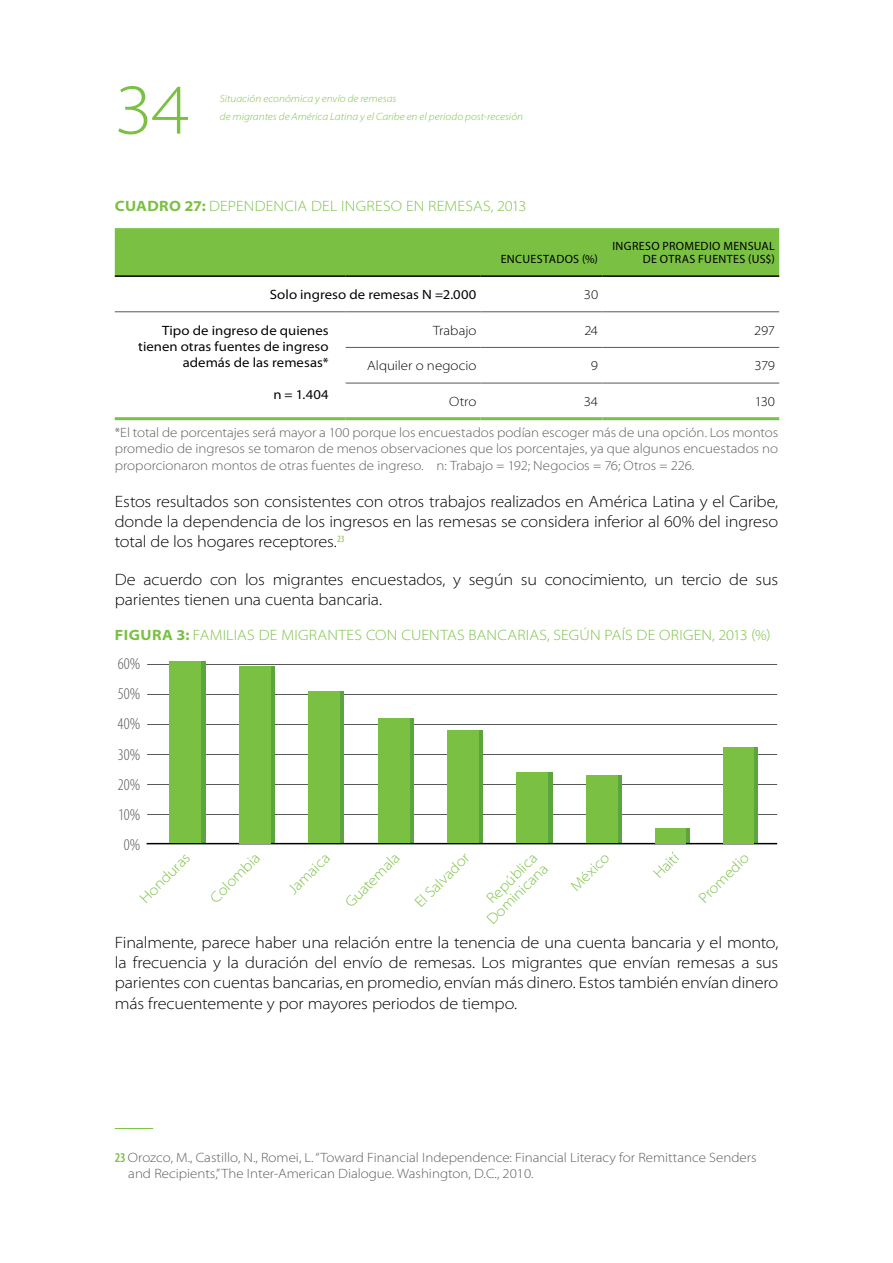
<style>
.page{position:relative;width:893px;height:1263px;background:#fff}
.page>*{position:absolute;margin:0;border:0;box-sizing:border-box;transform-origin:0 0}
.t1{font:300 semi-expanded 72px "Myriad Pro";color:#7ac143}
.t2{font:300 semi-expanded 16.5px/20.2px "Myriad Pro";letter-spacing:-.01em;color:#000;text-align:justify}
.t3{font:300 condensed 16.5px/30px "Myriad Pro";letter-spacing:-.005em;color:#58595b;text-align:center}
.t4{font:300 semi-expanded 15px/15px "Myriad Pro";letter-spacing:-.005em;color:#7ac143;text-align:right}
.t5{font:700 semi-expanded 15px "Myriad Pro";color:#7ac143}
.t6{font:300 semi-expanded 13.5px/16.5px "Myriad Pro";color:#58595b;text-align:justify}
.t7{font:semi-expanded 13.5px/16.2px "Myriad Pro";letter-spacing:.005em;color:#000;text-align:right}
.t8{font:300 semi-expanded 13.5px "Myriad Pro";letter-spacing:-.005em;color:#000}
.t9{font:12px/13.5px "Myriad Pro";letter-spacing:.03em;color:#000}
.t10{font:italic 300 semi-expanded 10.5px "Myriad Pro";letter-spacing:.005em;color:#7ac143}
.s1{font-weight:700}
.s2{font-weight:300}
.s3{font-weight:600;font-stretch:condensed;color:#7ac143}
</style>
<div class="page">
<div style="left:115px;top:228px;width:664px;height:47px;background:#7ac143"></div>
<svg style="left:115px;top:312px;width:664px;height:72px"></svg>
<hr style="left:115px;top:311px;width:231px;height:1px;background:#58595b">
<hr style="left:346px;top:311px;width:135px;height:1px;background:#58595b">
<hr style="left:481px;top:311px;width:121px;height:1px;background:#58595b">
<hr style="left:602px;top:311px;width:177px;height:1px;background:#58595b">
<hr style="left:346px;top:347px;width:135px;height:1px;background:#58595b">
<hr style="left:481px;top:347px;width:121px;height:1px;background:#58595b">
<hr style="left:602px;top:347px;width:177px;height:1px;background:#58595b">
<hr style="left:346px;top:383px;width:135px;height:1px;background:#58595b">
<hr style="left:481px;top:383px;width:121px;height:1px;background:#58595b">
<hr style="left:602px;top:383px;width:177px;height:1px;background:#58595b">
<hr style="left:115px;top:417px;width:231px;height:3px;background:#7ac143">
<hr style="left:115px;top:275px;width:231px;height:2px;background:#000">
<hr style="left:346px;top:275px;width:135px;height:2px;background:#000">
<hr style="left:481px;top:275px;width:121px;height:2px;background:#000">
<hr style="left:602px;top:275px;width:177px;height:2px;background:#000">
<hr style="left:346px;top:417px;width:135px;height:3px;background:#7ac143">
<hr style="left:481px;top:417px;width:121px;height:3px;background:#7ac143">
<hr style="left:602px;top:417px;width:177px;height:3px;background:#7ac143">
<hr style="left:147px;top:664px;width:630px;height:1px;background:#58595b">
<hr style="left:147px;top:694px;width:630px;height:1px;background:#58595b">
<hr style="left:147px;top:724px;width:630px;height:1px;background:#58595b">
<hr style="left:147px;top:754px;width:630px;height:1px;background:#58595b">
<hr style="left:147px;top:784px;width:630px;height:1px;background:#58595b">
<hr style="left:147px;top:814px;width:630px;height:1px;background:#58595b">
<svg style="left:753px;top:747px;width:4px;height:96px"></svg>
<svg style="left:685px;top:828px;width:4px;height:15px"></svg>
<div style="left:590px;top:775px;width:32px;height:68px;background:linear-gradient(to bottom,#5aa53c,#5aa53c)"></div>
<div style="left:521px;top:772px;width:31px;height:71px;background:#5aa53c"></div>
<div style="left:451px;top:730px;width:32px;height:113px;background:#5aa53c"></div>
<div style="left:382px;top:718px;width:32px;height:125px;background:linear-gradient(to bottom,#5aa53c,#5aa53c)"></div>
<div style="left:313px;top:691px;width:31px;height:152px;background:#5aa53c"></div>
<div style="left:243px;top:666px;width:32px;height:177px;background:#5aa53c"></div>
<div style="left:174px;top:661px;width:31px;height:182px;background:#5aa53c"></div>
<hr style="left:147px;top:843px;width:630px;height:1px;background:#000">
<div style="left:723px;top:747px;width:30px;height:96px;background:#7ac143"></div>
<div style="left:655px;top:828px;width:30px;height:15px;background:#7ac143"></div>
<div style="left:586px;top:775px;width:31px;height:68px;background:#7ac143"></div>
<div style="left:516px;top:772px;width:32px;height:71px;background:#7ac143"></div>
<div style="left:447px;top:730px;width:32px;height:113px;background:#7ac143"></div>
<div style="left:378px;top:718px;width:31px;height:125px;background:#7ac143"></div>
<div style="left:308px;top:691px;width:32px;height:152px;background:#7ac143"></div>
<div style="left:239px;top:666px;width:32px;height:177px;background:#7ac143"></div>
<div style="left:170px;top:661px;width:31px;height:182px;background:#7ac143"></div>
<hr style="left:115px;top:1128px;width:38px;height:1px;background:#7ac143">
<h1 class="t1" style="left:115px;top:66px;width:77px">34</h1>
<p class="t10" style="left:220px;top:92px;width:178px">Situación económica y envío de remesas</p>
<p class="t10" style="left:220px;top:110px;width:305px">de migrantes de América Latina y el Caribe en el periodo post-recesión</p>
<p class="t4" style="left:115px;top:198px;width:131px"><span class="s1">CUADRO 27:</span> Dependencia</p>
<p class="t4" style="left:311px;top:198px;width:10px">del</p>
<p class="t4" style="left:341px;top:198px;width:35px">ingreso</p>
<p class="t4" style="left:406px;top:198px;width:32px">en remesas</p>
<p class="t4" style="left:491px;top:198px;width:37px">, 2013</p>
<p class="t9" style="left:501px;top:252px;width:23px">ENCUESTA</p>
<p class="t9" style="left:556px;top:252px;width:43px">DOS (%)</p>
<p class="t9" style="left:643px;top:239px;width:113px;text-indent:-31px">INGRESO PROMEDIO MENSUAL<br>DE OTRAS</p>
<p class="t9" style="left:698px;top:252px;width:36px">FUENTES</p>
<p class="t9" style="left:748px;top:252px;width:28px">(US$)</p>
<p class="t7" style="left:270px;top:286px;width:208px">Solo ingreso de remesas N =2.000</p>
<p class="t8" style="left:584px;top:286px;width:16px">30</p>
<p class="t7" style="left:138px;top:322px;width:192px">Tipo de ingreso de quienes tienen otras fuentes de ingreso además de las remesas*</p>
<p class="t7" style="left:273px;top:387px;width:57px">n = 1.404</p>
<p class="t8" style="left:433px;top:322px;width:45px">Trabajo</p>
<p class="t8" style="left:584px;top:322px;width:15px">24</p>
<p class="t8" style="left:754px;top:322px;width:22px">297</p>
<p class="t8" style="left:367px;top:358px;width:111px">Alquiler o negocio</p>
<p class="t8" style="left:591px;top:358px;width:9px">9</p>
<p class="t8" style="left:754px;top:358px;width:22px">379</p>
<p class="t8" style="left:449px;top:393px;width:29px">Otro</p>
<p class="t8" style="left:584px;top:393px;width:16px">34</p>
<p class="t8" style="left:755px;top:393px;width:22px">130</p>
<p class="t6" style="left:115px;top:424px;width:665px">*El total de porcentajes será mayor a 100 porque los encuestados podían escoger más de una opción. Los montos promedio de ingresos se tomaron de menos observaciones que los porcentajes, ya que algunos encuestados no proporcionaron montos de otras fuentes de ingreso. n: Trabajo = 192; Negocios = 76; Otros = 226.</p>
<p class="t2" style="left:115px;top:491px;width:665px">Estos resultados son consistentes con otros trabajos realizados en América Latina y el Caribe, donde la dependencia de los ingresos en las remesas se considera inferior al 60% del ingreso total de los hogares receptores.<sup>23</sup></p>
<p class="t2" style="left:115px;top:569px;width:665px">De acuerdo con los migrantes encuestados, y según su conocimiento, un tercio de sus parientes tienen una cuenta bancaria.</p>
<p class="t5" style="left:115px;top:625px;width:94px">FIGURA 3: <span class="s2">Familias</span></p>
<p class="t4" style="left:259px;top:627px;width:60px">de migrantes</p>
<p class="t4" style="left:366px;top:627px;width:11px">con</p>
<p class="t4" style="left:401px;top:627px;width:10px">cuentas</p>
<p class="t4" style="left:469px;top:627px;width:10px">bancarias</p>
<p class="t4" style="left:547px;top:627px;width:225px">, según país de ori gen, 2013 (%)</p>
<p class="t3" style="left:118px;top:649px;width:24px">60%<br>50%<br>40%<br>30%<br>20%<br>10%<br>0%</p>
<p class="t4" style="left:137px;top:895px;width:65px;rotate:-45deg">Honduras</p>
<p class="t4" style="left:207px;top:895px;width:65px;rotate:-45deg">Colombia</p>
<p class="t4" style="left:285px;top:886px;width:53px;rotate:-45deg">Jamaica</p>
<p class="t4" style="left:342px;top:899px;width:72px;rotate:-45deg">Guatemala</p>
<p class="t4" style="left:412px;top:899px;width:72px;rotate:-45deg">El Salvador</p>
<p class="t4" style="left:473px;top:906px;width:81px;rotate:-45deg">República<br>Dominicana</p>
<p class="t4" style="left:568px;top:883px;width:49px;rotate:-45deg">México</p>
<p class="t4" style="left:650px;top:870px;width:31px;rotate:-45deg">Haití</p>
<p class="t4" style="left:696px;top:895px;width:66px;rotate:-45deg">Promedio</p>
<p class="t2" style="left:115px;top:932px;width:665px">Finalmente, parece haber una relación entre la tenencia de una cuenta bancaria y el monto, la frecuencia y la duración del envío de remesas. Los migrantes que envían remesas a sus parientes con cuentas bancarias, en promedio, envían más dinero. Estos también envían dinero más frecuentemente y por mayores periodos de tiempo.</p>
<p class="t6" style="left:128px;top:1149px;width:630px;text-indent:-14px"><span class="s3">23</span> Orozco, M., Castillo, N., Romei, L. “Toward Financial Independence: Financial Literacy for Remittance Senders and Recipients,” The Inter-American Dialogue. Washington, D.C., 2010.</p>
</div>
